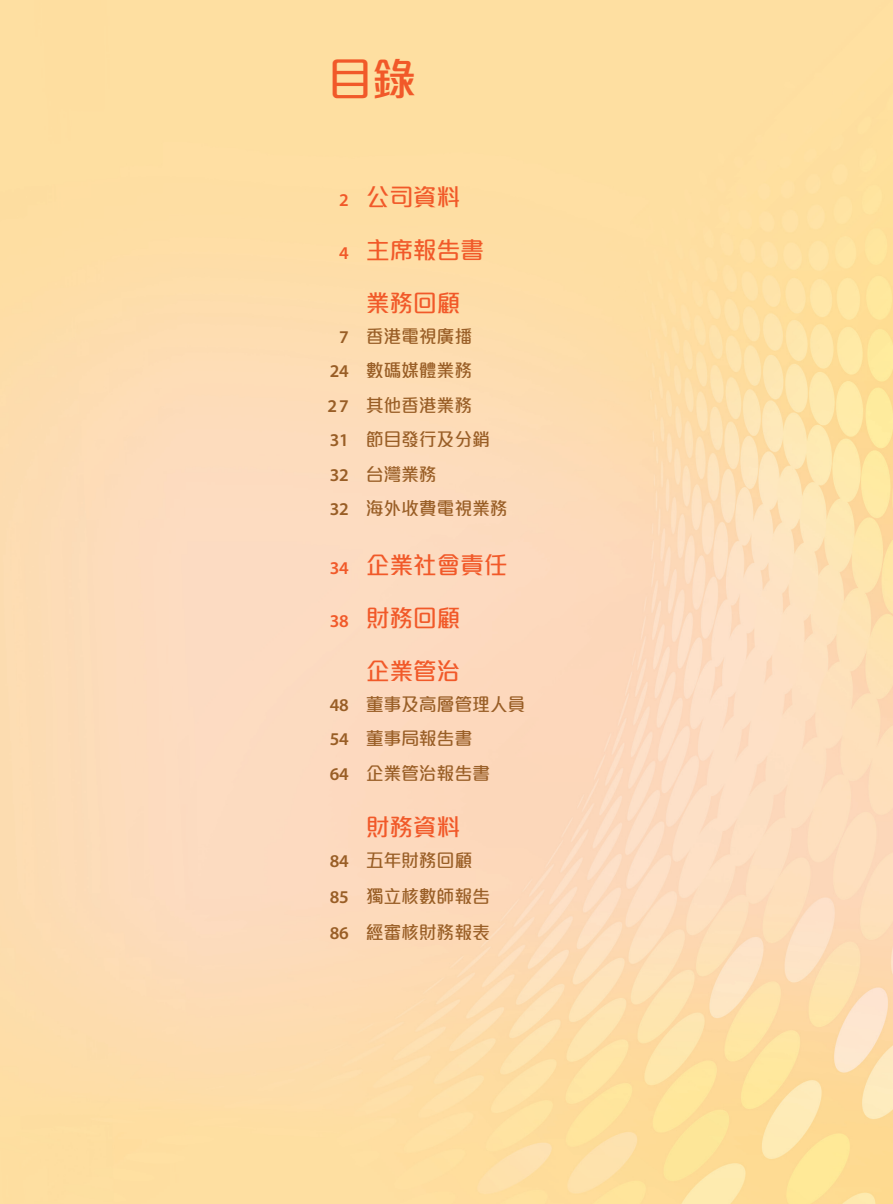
<style>
.page{position:relative;width:893px;height:1204px;background:#fff}
.page>*{position:absolute;margin:0;border:0;box-sizing:border-box;transform-origin:0 0}
.t1{font:500 45px "M Elle HK";color:#f15929}
.t2{font:500 24px "M Elle HK";letter-spacing:-.015em;color:#f15929}
.t3{font:500 18px/34.5px "M Elle HK";letter-spacing:-.015em;color:#995e26}
.s1{font-family:"Myriad Pro";font-weight:600;font-size:18px}
.s2{font-family:"Myriad Pro";font-weight:600}
</style>
<div class="page">
<img style="left:0;top:0;width:893px;height:1203px">
<h1 class="t1" style="left:327px;top:48px;width:91px">目錄</h1>
<h2 class="t2" style="left:339px;top:180px;width:123px"><span class="s1">2</span> 公司資料</h2>
<h2 class="t2" style="left:339px;top:233px;width:147px"><span class="s1">4</span> 主席報告書</h2>
<h2 class="t2" style="left:366px;top:286px;width:96px">業務回顧</h2>
<p class="t3" style="left:327px;top:318px;width:182px;text-indent:12px"><span class="s2">7</span> 香港電視廣播<br><span class="s2">24</span> 數碼媒體業務<br><span class="s2">27</span> 其他香港業務<br><span class="s2">31</span> 節目發行及分銷<br><span class="s2">32</span> 台灣業務<br><span class="s2">32</span> 海外收費電視業務</p>
<h2 class="t2" style="left:330px;top:548px;width:180px"><span class="s1">34</span> 企業社會責任</h2>
<h2 class="t2" style="left:330px;top:601px;width:132px"><span class="s1">38</span> 財務回顧</h2>
<h2 class="t2" style="left:366px;top:654px;width:96px">企業管治</h2>
<p class="t3" style="left:330px;top:685px;width:197px"><span class="s2">48</span> 董事及高層管理人員<br><span class="s2">54</span> 董事局報告書<br><span class="s2">64</span> 企業管治報告書</p>
<h2 class="t2" style="left:366px;top:810px;width:96px">財務資料</h2>
<p class="t3" style="left:330px;top:841px;width:162px;line-height:36px"><span class="s2">84</span> 五年財務回顧<br><span class="s2">85</span> 獨立核數師報告<br><span class="s2">86</span> 經審核財務報表</p>
</div>
